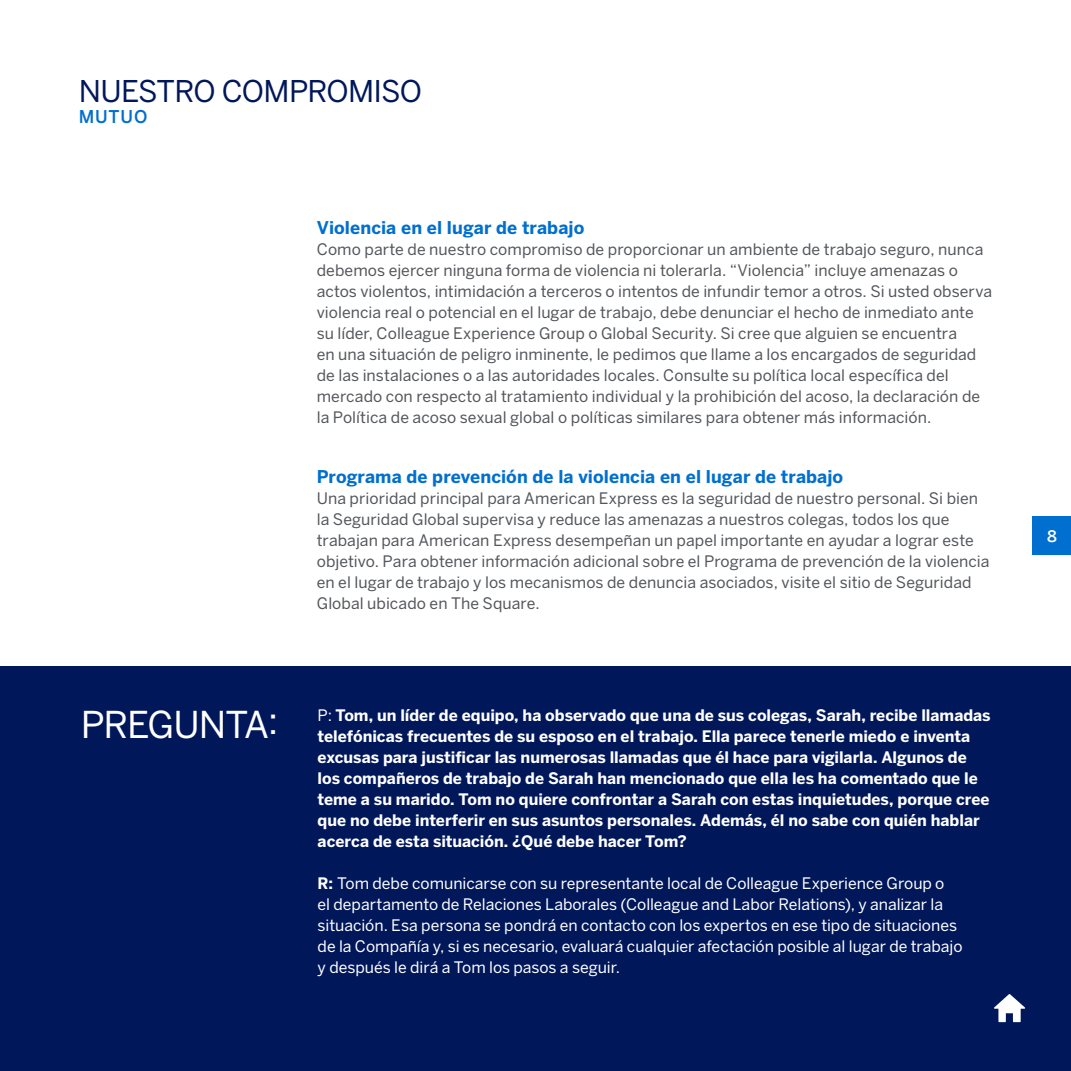
<style>
.page{position:relative;width:1071px;height:1071px;background:#fff}
.page>*{position:absolute;margin:0;border:0;box-sizing:border-box;transform-origin:0 0}
.t1{font:36.75px "Benton Sans";letter-spacing:-.03em;color:#fff}
.t2{font:29.75px "Benton Sans";letter-spacing:-.03em;color:#00175a}
.t3{font:700 17.5px "Benton Sans";letter-spacing:.005em;color:#006fcf}
.t4{font:500 17.5px "Benton Sans";letter-spacing:.045em;color:#006fcf}
.t5{font:15.75px/21px "Benton Sans";letter-spacing:.005em;color:#53565a}
.t6{font:700 15.75px/21px "Benton Sans";color:#fff}
.t7{font:15.75px/21px "Benton Sans";color:#fff}
.t8{font:500 15.75px "Benton Sans";color:#fff}
.s1{font-weight:400}
.s2{font-weight:700}
</style>
<div class="page">
<div style="left:0;top:667px;width:1071px;height:404px;background:#00175a"></div>
<svg style="left:994px;top:994px;width:31px;height:28px"></svg>
<div style="left:1033px;top:516px;width:38px;height:39px;background:#006fcf"></div>
<h2 class="t2" style="left:79px;top:74px;width:345px">NUESTRO COMPROMISO</h2>
<p class="t4" style="left:79px;top:106px;width:70px">MUTUO</p>
<p class="t3" style="left:317px;top:217px;width:269px">Violencia en el lugar de trabajo</p>
<p class="t5" style="left:317px;top:239px;width:677px">Como parte de nuestro compromiso de proporcionar un ambiente de trabajo seguro, nunca debemos ejercer ninguna forma de violencia ni tolerarla. “Violencia” incluye amenazas o actos violentos, intimidación a terceros o intentos de infundir temor a otros. Si usted observa violencia real o potencial en el lugar de trabajo, debe denunciar el hecho de inmediato ante su líder, Colleague Experience Group o Global Security. Si cree que alguien se encuentra<br>en una situación de peligro inminente, le pedimos que llame a los encargados de seguridad de las instalaciones o a las autoridades locales. Consulte su política local específica del mercado con respecto al tratamiento individual y la prohibición del acoso, la declaración de la Política de acoso sexual global o políticas similares para obtener más información.</p>
<p class="t3" style="left:317px;top:466px;width:528px">Programa de prevención de la violencia en el lugar de trabajo</p>
<p class="t5" style="left:317px;top:487px;width:674px">Una prioridad principal para American Express es la seguridad de nuestro personal. Si bien la Seguridad Global supervisa y reduce las amenazas a nuestros colegas, todos los que trabajan para American Express desempeñan un papel importante en ayudar a lograr este objetivo. Para obtener información adicional sobre el Programa de prevención de la violencia en el lugar de trabajo y los mecanismos de denuncia asociados, visite el sitio de Seguridad Global ubicado en The Square.</p>
<h1 class="t1" style="left:81px;top:703px;width:199px">PREGUNTA:</h1>
<p class="t6" style="left:318px;top:705px;width:675px"><span class="s1">P:</span> Tom, un líder de equipo, ha observado que una de sus colegas, Sarah, recibe llamadas telefónicas frecuentes de su esposo en el trabajo. Ella parece tenerle miedo e inventa excusas para justificar las numerosas llamadas que él hace para vigilarla. Algunos de los compañeros de trabajo de Sarah han mencionado que ella les ha comentado que le teme a su marido. Tom no quiere confrontar a Sarah con estas inquietudes, porque cree que no debe interferir en sus asuntos personales. Además, él no sabe con quién hablar acerca de esta situación. ¿Qué debe hacer Tom?</p>
<p class="t7" style="left:318px;top:873px;width:647px"><span class="s2">R:</span> Tom debe comunicarse con su representante local de Colleague Experience Group o<br>el departamento de Relaciones Laborales (Colleague and Labor Relations), y analizar la situación. Esa persona se pondrá en contacto con los expertos en ese tipo de situaciones de la Compañía y, si es necesario, evaluará cualquier afectación posible al lugar de trabajo y después le dirá a Tom los pasos a seguir.</p>
<p class="t8" style="left:1047px;top:527px;width:11px">8</p>
</div>
